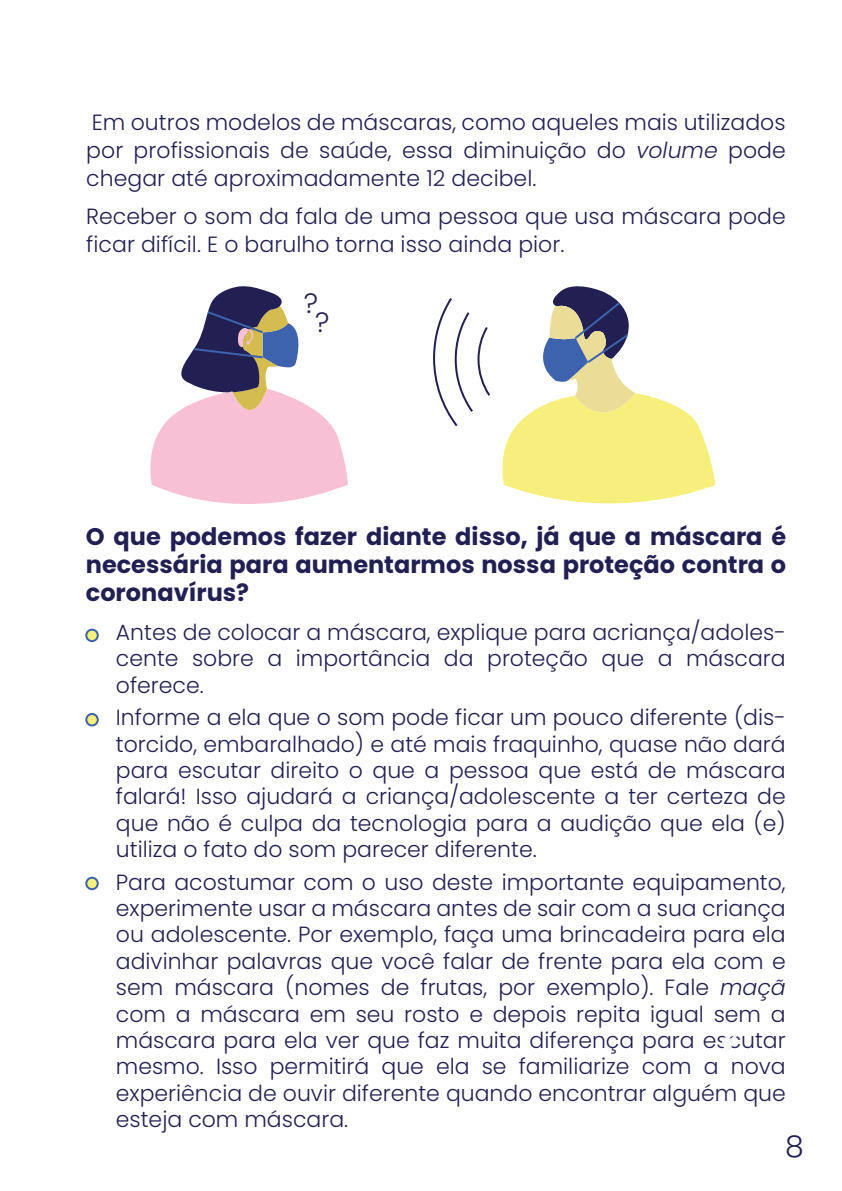
<style>
.page{position:relative;width:842px;height:1191px;background:#fff}
.page>*{position:absolute;margin:0;border:0;box-sizing:border-box;transform-origin:0 0}
.t1{font:300 30px "Poppins";color:#222052}
.t2{font:300 28px "Poppins";color:#222052}
.t3{font:700 24px/28px "Poppins";color:#222052;text-align:justify}
.t4{font:300 22px/26.4px "Poppins";color:#222052;text-align:justify}
.s1{font-style:italic}
</style>
<div class="page">
<div style="left:86px;top:629px;width:12px;height:12px;background:#f5ef7b;border-radius:50%"></div>
<div style="left:85px;top:628px;width:14px;height:14px;border:2px solid #3e62ae;border-radius:50%"></div>
<div style="left:86px;top:714px;width:12px;height:11px;background:#f5ef7b;border-radius:50%"></div>
<div style="left:85px;top:713px;width:14px;height:13px;border:2px solid #3e62ae;border-radius:50%"></div>
<div style="left:86px;top:877px;width:12px;height:12px;background:#f5ef7b;border-radius:50%"></div>
<div style="left:85px;top:876px;width:14px;height:14px;border:2px solid #3e62ae;border-radius:50%"></div>
<svg style="left:722px;top:1036px;width:14px;height:14px"></svg>
<svg style="left:502px;top:286px;width:213px;height:217px"></svg>
<svg style="left:150px;top:286px;width:198px;height:218px"></svg>
<svg style="left:433px;top:298px;width:57px;height:128px"></svg>
<p class="t4" style="left:86px;top:109px;width:701px;line-height:28px">Em outros modelos de máscaras, como aqueles mais utilizados por profissionais de saúde, essa diminuição do <span class="s1">volume</span> pode chegar até aproximadamente 12 decibel.</p>
<p class="t4" style="left:86px;top:203px;width:701px;line-height:28px">Receber o som da fala de uma pessoa que usa máscara pode ficar difícil. E o barulho torna isso ainda pior.</p>
<p class="t2" style="left:304px;top:287px;width:16px">?</p>
<p class="t2" style="left:315px;top:306px;width:16px">?</p>
<p class="t3" style="left:86px;top:522px;width:702px">O que podemos fazer diante disso, já que a máscara é necessária para aumentarmos nossa proteção contra o coronavírus?</p>
<p class="t4" style="left:116px;top:619px;width:671px">Antes de colocar a máscara, explique para acriança/adoles&shy;cente sobre a importância da proteção que a máscara oferece.</p>
<p class="t4" style="left:116px;top:704px;width:671px">Informe a ela que o som pode ficar um pouco diferente (dis&shy;torcido, embaralhado) e até mais fraquinho, quase não dará para escutar direito o que a pessoa que está de máscara falará! Isso ajudará a criança/adolescente a ter certeza de que não é culpa da tecnologia para a audição que ela (e) utiliza o fato do som parecer diferente.</p>
<p class="t4" style="left:116px;top:868px;width:671px">Para acostumar com o uso deste importante equipamento, experimente usar a máscara antes de sair com a sua criança ou adolescente. Por exemplo, faça uma brincadeira para ela adivinhar palavras que você falar de frente para ela com e sem máscara (nomes de frutas, por exemplo). Fale <span class="s1">maçã </span>com a máscara em seu rosto e depois repita igual sem a máscara para ela ver que faz muita diferença para escutar mesmo. Isso permitirá que ela se familiarize com a nova experiência de ouvir diferente quando encontrar alguém que esteja com máscara.</p>
<h1 class="t1" style="left:785px;top:1128px;width:20px">8</h1>
</div>
